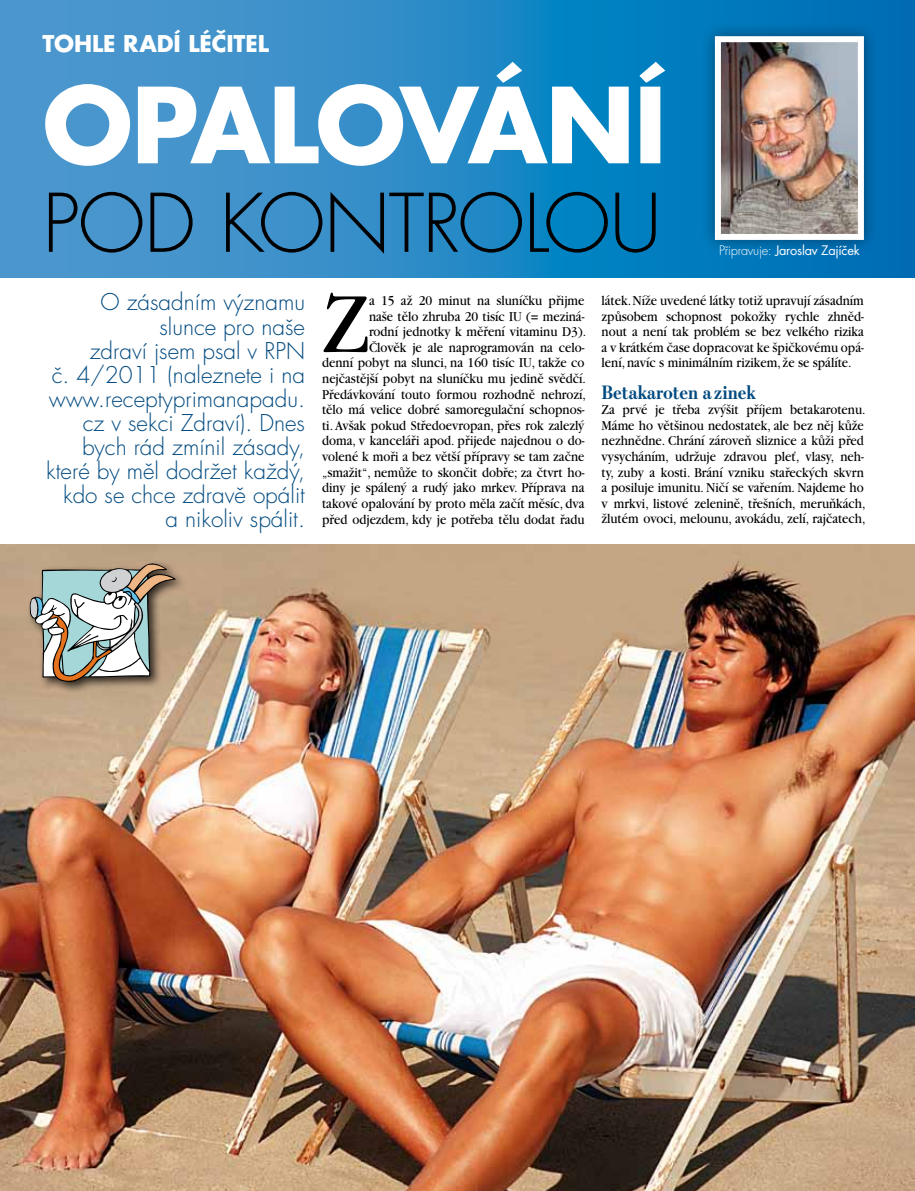
<style>
.page{position:relative;width:915px;height:1191px;background:#fff}
.page>*{position:absolute;margin:0;border:0;box-sizing:border-box;transform-origin:0 0}
.t1{font:700 101.7px "Futura CE";letter-spacing:-.025em;color:#fff}
.t2{font:89.4px "Garamond CE";color:#000;scale:.9 1}
.t3{font:300 78.45px "Futura CE";letter-spacing:.015em;color:#000}
.t4{font:300 22.5px/24px "Futura CE";color:#004a80;text-align:right}
.t5{font:700 22.5px "Futura CE";letter-spacing:-.005em;color:#fff}
.t6{font:700 19.5px "Escrow";color:#004a80;scale:.9 1}
.t7{font:14.25px/15.6px "Garamond CE";color:#000;text-align:justify;scale:.9 1}
.t8{font:12.75px "Futura CE";letter-spacing:-.02em;color:#fff}
.s1{font-weight:300}
</style>
<div class="page">
<svg style="left:0;top:0;width:914px;height:278px;background:#288ac6"></svg>
<div style="left:699px;top:21px;width:178px;height:233px;background:#000;opacity:.4"></div>
<img style="left:721px;top:43px;width:135px;height:190px">
<div style="left:714px;top:36px;width:149px;height:204px;border:6px solid #fff"></div>
<img style="left:0;top:545px;width:914px;height:646px">
<div style="left:26px;top:559px;width:161px;height:134px;background:#000;opacity:.75"></div>
<svg style="left:29px;top:562px;width:147px;height:121px"></svg>
<h3 class="t5" style="left:43px;top:29px;width:228px">TOHLE RADÍ LÉČITEL</h3>
<h1 class="t1" style="left:43px;top:61px;width:625px">OPALOVÁNÍ</h1>
<h3 class="t3" style="left:43px;top:179px;width:49px">pod</h3>
<h3 class="t3" style="left:219px;top:179px;width:443px">kontro lou</h3>
<p class="t8" style="left:718px;top:243px;width:142px"><span class="s1">Připravuje:</span> Jaroslav Zajíček</p>
<h3 class="t4" style="left:46px;top:291px;width:260px">O zásadním významu slunce pro naše<br>zdraví jsem psal v RPN<br>č. 4/2011 (naleznete i na www.receptyprimanapadu. cz v sekci Zdraví). Dnes bych rád zmínil zásady, které by měl dodržet každý, kdo se chce zdravě opálit a nikoliv spálit.</h3>
<h2 class="t2" style="left:322px;top:280px;width:54px">Z</h2>
<p class="t7" style="left:322px;top:293px;width:294px;text-align:right">a 15 až 20 minut na sluníčku přijme<br>naše tělo zhruba 20 tisíc IU (= meziná-<br>rodní jednotky k měření vitaminu D3).<br>Člověk je ale naprogramován na celo-<br>denní pobyt na slunci, na 160 tisíc IU, takže co nejčastější pobyt na sluníčku mu jedině svědčí.<br>Předávkování touto formou rozhodně nehrozí, tělo má velice dobré samoregulační schopnos&shy;ti. Avšak pokud Středoevropan, přes rok zalezlý doma, v kanceláři apod. přijede najednou o do&shy;volené k moři a bez větší přípravy se tam začne „smažit“, nemůže to skončit dobře; za čtvrt ho&shy;diny je spálený a rudý jako mrkev. Příprava na takové opalování by proto měla začít měsíc, dva před odjezdem, kdy je potřeba tělu dodat řadu</p>
<p class="t7" style="left:601px;top:293px;width:293px">látek. Níže uvedené látky totiž upravují zásadním způsobem schopnost pokožky rychle zhněd&shy;nout a není tak problém se bez velkého rizika a v krátkém čase dopracovat ke špičkovému opá&shy;lení, navíc s minimálním rizikem, že se spálíte.</p>
<h3 class="t6" style="left:601px;top:379px;width:173px">Betakaroten a zinek</h3>
<p class="t7" style="left:601px;top:402px;width:294px">Za prvé je třeba zvýšit příjem betakarotenu.<br>Máme ho většinou nedostatek, ale bez něj kůže nezhnědne. Chrání zároveň sliznice a kůži před vysycháním, udržuje zdravou pleť, vlasy, neh&shy;ty, zuby a kosti. Brání vzniku stařeckých skvrn a posiluje imunitu. Ničí se vařením. Najdeme ho v mrkvi, listové zelenině, třešních, meruňkách, žlutém ovoci, melounu, avokádu, zelí, rajčatech,</p>
</div>
